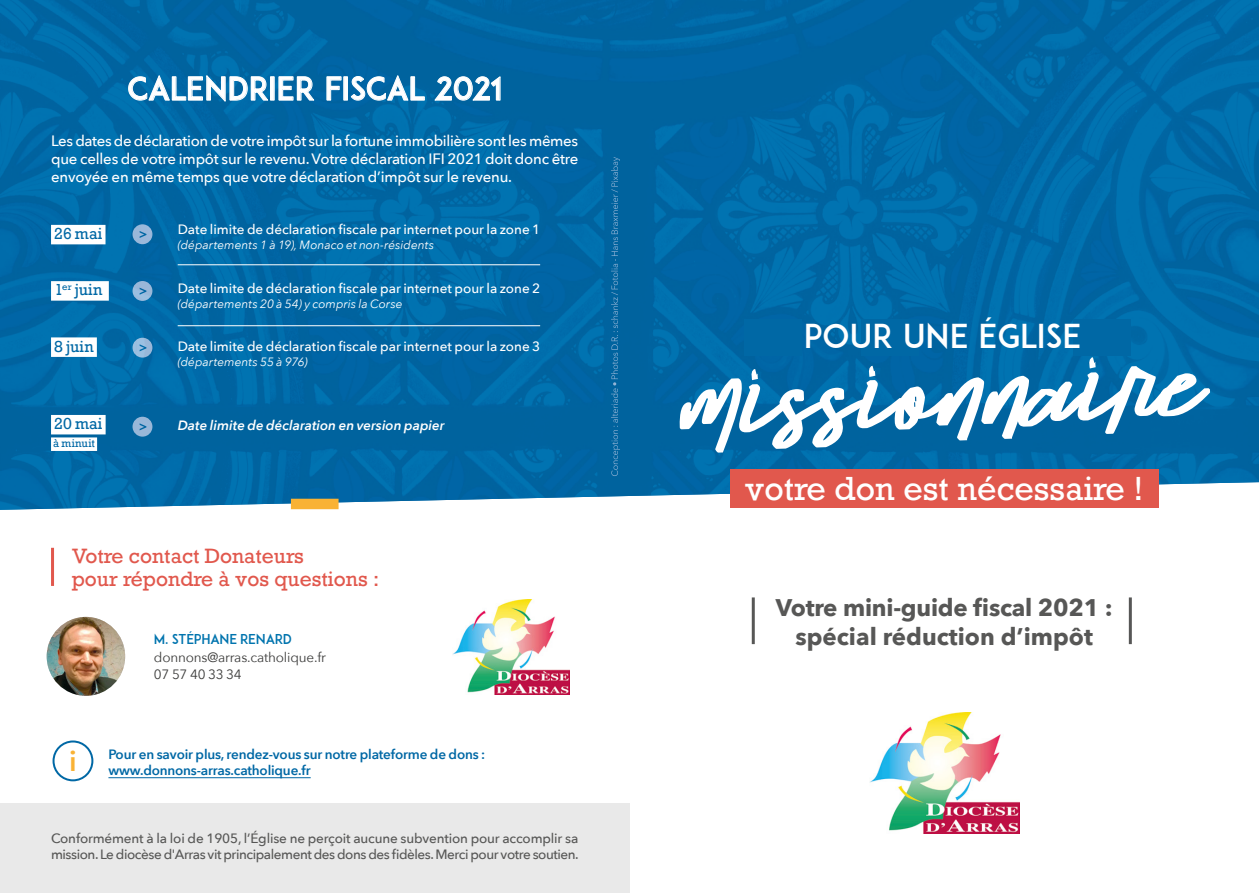
<style>
.page{position:relative;width:1259px;height:893px;background:#fff}
.page>*{position:absolute;margin:0;border:0;box-sizing:border-box;transform-origin:0 0}
.t1{font:316.5px "Takenby Vultures Alternates De";color:#fff}
.t2{font:32.7px "ADAM.CGPRO";color:#fff}
.t3{font:31.5px "Rockwell";color:#fff}
.t4{font:31.5px "ADAM.CGPRO";letter-spacing:-.005em;color:#fff}
.t5{font:700 24px/28.8px "Avenir Next";letter-spacing:-.01em;color:#575756;text-align:center}
.t6{font:19.5px/23.4px "Rockwell";color:#e1584d}
.t7{font:500 15px/18px "Avenir Next";letter-spacing:-.01em;color:#fff;text-align:justify}
.t8{font:15px "Rockwell";letter-spacing:.01em;color:#0068a5}
.t9{font:500 13.5px "Avenir Next";color:#fff}
.t10{font:500 13.5px/16.2px "Avenir Next";letter-spacing:-.03em;color:#575756}
.t11{font:600 13.5px/16.2px "Avenir Next";letter-spacing:-.015em;color:#0068a5}
.t12{font:italic 600 13.5px "Avenir Next";color:#fff}
.t13{font:13.5px/16.2px "Avenir Next";letter-spacing:-.015em;color:#3c3c3b}
.t14{font:13.5px "ADAM.CGPRO";letter-spacing:-.015em;color:#0074ae}
.t15{font:italic 12px "Avenir Next";color:#fff}
.t16{font:10.5px "Rockwell";letter-spacing:.02em;color:#0068a5}
</style>
<div class="page">
<div style="left:0;top:804px;width:629px;height:89px;background:#e9e9e9"></div>
<img style="left:0;top:0;width:893px;height:510px">
<img style="left:892px;top:0;width:367px;height:490px">
<img style="left:453px;top:600px;width:117px;height:94px">
<img style="left:869px;top:713px;width:150px;height:120px">
<img style="left:47px;top:617px;width:78px;height:79px;border-radius:39px">
<div style="left:291px;top:499px;width:47px;height:10px;background:#f9b234"></div>
<hr style="left:108px;top:777px;width:203px;height:1px;background:#0068a5">
<div style="left:53px;top:740px;width:40px;height:41px;border:2px solid #0068a5;border-radius:50%"></div>
<hr style="left:51px;top:548px;width:3px;height:38px;background:#e1584d">
<img style="left:611px;top:157px;width:9px;height:319px">
<div style="left:730px;top:469px;width:428px;height:38px;background:#e1584d"></div>
<div style="left:744px;top:319px;width:58px;height:37px;background:#0068a5"></div>
<div style="left:861px;top:319px;width:58px;height:37px;background:#0068a5"></div>
<div style="left:1073px;top:319px;width:58px;height:37px;background:#0068a5"></div>
<svg style="left:743px;top:365px;width:25px;height:23px"></svg>
<svg style="left:862px;top:362px;width:25px;height:22px"></svg>
<svg style="left:1080px;top:356px;width:25px;height:18px"></svg>
<hr style="left:752px;top:597px;width:3px;height:47px;background:#575756">
<hr style="left:1128px;top:597px;width:3px;height:47px;background:#575756">
<div style="left:51px;top:225px;width:54px;height:19px;background:#fff"></div>
<div style="left:51px;top:281px;width:58px;height:20px;background:#fff"></div>
<div style="left:51px;top:337px;width:46px;height:20px;background:#fff"></div>
<div style="left:51px;top:415px;width:55px;height:19px;background:#fff"></div>
<div style="left:51px;top:437px;width:46px;height:14px;background:#fff"></div>
<hr style="left:178px;top:264px;width:362px;height:1px;background:#fff">
<hr style="left:178px;top:325px;width:362px;height:1px;background:#fff">
<img style="left:132px;top:224px;width:20px;height:20px">
<svg style="left:137px;top:231px;width:9px;height:8px"></svg>
<img style="left:132px;top:281px;width:20px;height:20px">
<svg style="left:137px;top:288px;width:9px;height:7px"></svg>
<img style="left:132px;top:338px;width:20px;height:20px">
<svg style="left:137px;top:344px;width:9px;height:8px"></svg>
<img style="left:132px;top:417px;width:20px;height:20px">
<svg style="left:137px;top:423px;width:9px;height:8px"></svg>
<h3 class="t4" style="left:127px;top:69px;width:377px">CALENDRIER FISCAL 2021</h3>
<p class="t7" style="left:51px;top:132px;width:529px">Les dates de déclaration de votre impôt sur la fortune immobilière sont les mêmes que celles de votre impôt sur le revenu. Votre déclaration IFI 2021 doit donc être envoyée en même temps que votre déclaration d’impôt sur le revenu.</p>
<p class="t8" style="left:54px;top:224px;width:50px">26 mai</p>
<p class="t8" style="left:54px;top:281px;width:50px">1<sup>er</sup> juin</p>
<p class="t8" style="left:54px;top:337px;width:41px">8 juin</p>
<p class="t8" style="left:54px;top:414px;width:50px">20 mai</p>
<p class="t16" style="left:53px;top:437px;width:43px">à minuit</p>
<p class="t9" style="left:178px;top:218px;width:364px">Date limite de déclaration fiscale par internet pour la zone 1</p>
<p class="t15" style="left:178px;top:235px;width:258px">(départements 1 à 19), Monaco et non-résidents</p>
<p class="t9" style="left:178px;top:276px;width:364px">Date limite de déclaration fiscale par internet pour la zone 2</p>
<p class="t15" style="left:178px;top:293px;width:226px">(départements 20 à 54) y compris la Corse</p>
<p class="t9" style="left:178px;top:335px;width:364px">Date limite de déclaration fiscale par internet pour la zone 3</p>
<p class="t15" style="left:178px;top:351px;width:131px">(départements 55 à 976)</p>
<p class="t12" style="left:178px;top:414px;width:268px">Date limite de déclaration en version papier</p>
<h3 class="t6" style="left:72px;top:544px;width:309px">Votre contact Donateurs<br>pour répondre à vos questions :</h3>
<p class="t14" style="left:154px;top:631px;width:139px">M. STÉPHANE RENARD</p>
<p class="t13" style="left:154px;top:649px;width:173px">donnons@arras.catholique.fr<br>07 57 40 33 34</p>
<p class="t11" style="left:69px;top:745px;width:418px;text-indent:39px">Pour en savoir plus, rendez-vous sur notre plateforme de dons : <sup>i</sup> www.donnons-arras.catholique.fr</p>
<p class="t10" style="left:51px;top:829px;width:529px">Conformément à la loi de 1905, l’Église ne perçoit aucune subvention pour accomplir sa mission. Le diocèse d'Arras vit principalement des dons des fidèles. Merci pour votre soutien.</p>
<h2 class="t2" style="left:804px;top:316px;width:279px">POUR UNE ÉGLISE</h2>
<h1 class="t1" style="left:679px;top:181px;width:565px;rotate:-2deg">missionnaire,</h1>
<h3 class="t3" style="left:745px;top:469px;width:400px">votre don est nécessaire !</h3>
<h3 class="t5" style="left:775px;top:593px;width:338px">Votre mini-guide fiscal 2021 : spécial réduction d’impôt</h3>
</div>
